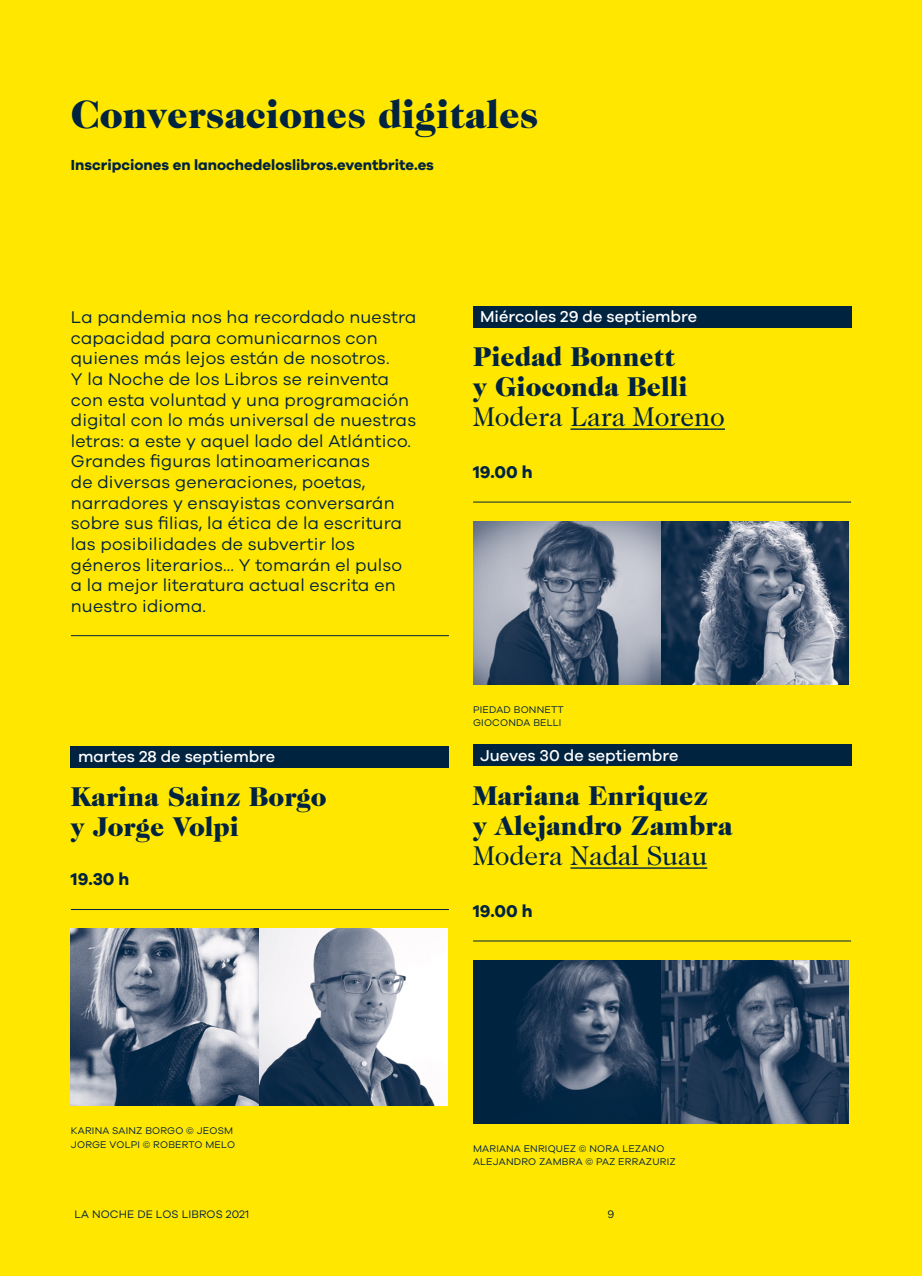
<style>
.page{position:relative;width:922px;height:1276px;background:#fff}
.page>*{position:absolute;margin:0;border:0;box-sizing:border-box;transform-origin:0 0}
.GENERAL_Cabeceras_N1{font:900 40px "Caslon 224 Std";color:#002340}
.ACTIVIDADES_Título_N{font:900 27.5px/30px "Caslon 224 Std";color:#002340}
.ACTIVIDADES_Título_N-2{font:27.5px "Caslon 224 Std";letter-spacing:-.005em;color:#002340}
.ACTIVIDADES_Texto_Ba{font:17.5px/20.5px "Galano Grotesque";letter-spacing:.01em;color:#002340}
.ACTIVIDADES_21_Hora{font:700 17.5px "Galano Grotesque";color:#002340}
.ACTIVIDADES_Listón{font:500 16.25px "Galano Grotesque";color:#fff}
.t1{font:700 15px "Galano Grotesque";color:#002340}
.t2{font:11.25px "Galano Grotesque";letter-spacing:.01em;color:#002340}
.ACTIVIDADES_Pie{font:10px "Galano Grotesque";letter-spacing:.02em;color:#002340}
</style>
<div class="page">
<div style="left:0;top:0;width:921px;height:1276px;background:#ffe700"></div>
<hr style="left:71px;top:635px;width:378px;height:1px;background:#002340">
<div style="left:71px;top:745px;width:378px;height:22px;background:#002340"></div>
<hr style="left:71px;top:909px;width:378px;height:1px;background:#002340">
<img style="left:71px;top:928px;width:189px;height:177px">
<svg style="left:260px;top:928px;width:188px;height:177px;background:#a0a9b5"></svg>
<div style="left:473px;top:305px;width:377px;height:22px;background:#002340"></div>
<hr style="left:570px;top:428px;width:154px;height:2px;background:#002340">
<hr style="left:473px;top:501px;width:377px;height:1px;background:#002340">
<div style="left:473px;top:744px;width:377px;height:22px;background:#002340"></div>
<hr style="left:570px;top:867px;width:137px;height:1px;background:#002340">
<hr style="left:473px;top:940px;width:377px;height:1px;background:#002340">
<img style="left:473px;top:521px;width:188px;height:163px">
<svg style="left:661px;top:521px;width:187px;height:163px;background:#53647a"></svg>
<img style="left:473px;top:960px;width:188px;height:163px">
<svg style="left:661px;top:960px;width:187px;height:163px;background:#354a64"></svg>
<p class="GENERAL_Cabeceras_N1" style="left:71px;top:91px;width:469px">Conversaciones digitales</p>
<p class="t1" style="left:71px;top:155px;width:364px">Inscripciones en lanochedeloslibros.eventbrite.es</p>
<p class="ACTIVIDADES_Texto_Ba" style="left:71px;top:306px;width:347px">La pandemia nos ha recordado nuestra capacidad para comunicarnos con quienes más lejos están de nosotros.<br>Y la Noche de los Libros se reinventa con esta voluntad y una programación digital con lo más universal de nuestras letras: a este y aquel lado del Atlántico.<br>Grandes figuras latinoamericanas<br>de diversas generaciones, poetas, narradores y ensayistas conversarán sobre sus filias, la ética de la escritura las posibilidades de subvertir los géneros literarios... Y tomarán el pulso a la mejor literatura actual escrita en nuestro idioma.</p>
<p class="ACTIVIDADES_Listón" style="left:78px;top:746px;width:199px">martes 28 de septiembre</p>
<p class="ACTIVIDADES_Título_N" style="left:71px;top:781px;width:257px">Karina Sainz Borgo y Jorge Volpi</p>
<p class="ACTIVIDADES_21_Hora" style="left:71px;top:868px;width:60px">19.30 h</p>
<p class="ACTIVIDADES_Listón" style="left:480px;top:306px;width:218px">Miércoles 29 de septiembre</p>
<p class="ACTIVIDADES_Título_N" style="left:473px;top:341px;width:216px">Piedad Bonnett y Gioconda Belli</p>
<p class="ACTIVIDADES_Título_N-2" style="left:473px;top:401px;width:253px">Modera Lara Moreno</p>
<p class="ACTIVIDADES_21_Hora" style="left:473px;top:461px;width:61px">19.00 h</p>
<p class="ACTIVIDADES_Pie" style="left:473px;top:703px;width:92px">PIEDAD BONNETT</p>
<p class="ACTIVIDADES_Pie" style="left:473px;top:717px;width:90px">GIOCONDA BELLI</p>
<p class="ACTIVIDADES_Listón" style="left:480px;top:745px;width:200px">Jueves 30 de septiembre</p>
<p class="ACTIVIDADES_Título_N" style="left:473px;top:780px;width:261px">Mariana Enriquez<br>y Alejandro Zambra</p>
<p class="ACTIVIDADES_Título_N-2" style="left:473px;top:839px;width:236px">Modera Nadal Suau</p>
<p class="ACTIVIDADES_21_Hora" style="left:473px;top:900px;width:61px">19.00 h</p>
<p class="ACTIVIDADES_Pie" style="left:71px;top:1125px;width:164px">KARINA SAINZ BORGO © JEOSM</p>
<p class="ACTIVIDADES_Pie" style="left:71px;top:1138px;width:165px">JORGE VOLPI © ROBERTO MELO</p>
<p class="ACTIVIDADES_Pie" style="left:473px;top:1142px;width:193px">MARIANA ENRIQUEZ © NORA LEZANO</p>
<p class="ACTIVIDADES_Pie" style="left:473px;top:1156px;width:204px">ALEJANDRO ZAMBRA © PAZ ERRAZURIZ</p>
<p class="t2" style="left:74px;top:1207px;width:176px">LA NOCHE DE LOS LIBROS 2021</p>
<p class="t2" style="left:607px;top:1207px;width:8px">9</p>
</div>
